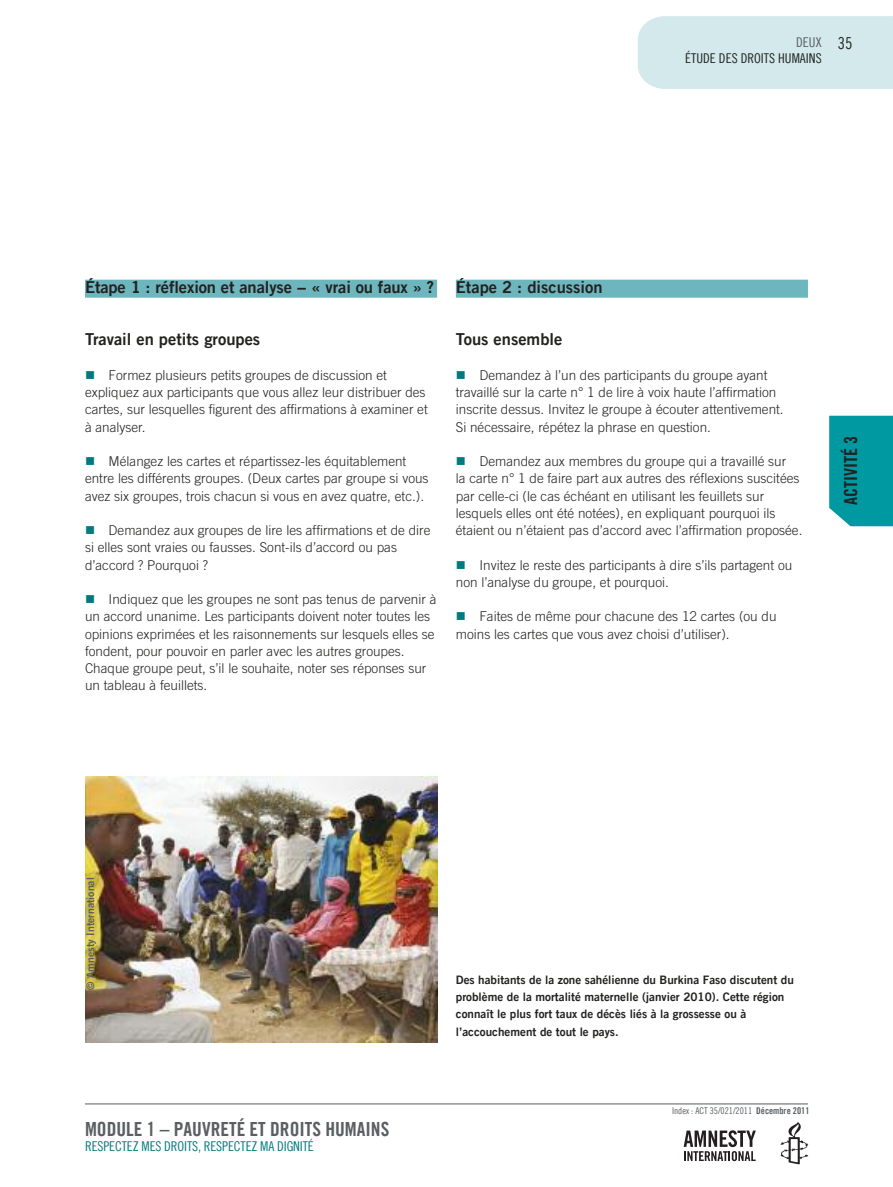
<style>
.page{position:relative;width:893px;height:1187px;background:#fff}
.page>*{position:absolute;margin:0;border:0;box-sizing:border-box;transform-origin:0 0}
.t1{font:19.5px "Amnesty Trade Gothic Bd Cn 20";color:#5a5f62}
.t2{font:18px "Amnesty Trade Gothic Bd Cn 20";color:#222221}
.t3{font:16.5px "Amnesty Trade Gothic Bd 2";color:#222221}
.t4{font:16.5px "Amnesty Trade Gothic Cn 18";color:#222221}
.t5{font:300 13.5px/17.2px "Amnesty Trade Gothic";color:#222221}
.t6{font:13.5px "Amnesty Trade Gothic Cn 18";letter-spacing:-.01em;color:#00797f}
.t7{font:13.5px "Amnesty Trade Gothic Cn 18";color:#222221}
.t8{font:13.5px "Amnesty Trade Gothic Cn 18";color:#5a5f62}
.t9{font:11.7px/17.2px "Amnesty Trade Gothic Bd 2";color:#222221}
.t10{font:10.5px "Amnesty Trade Gothic Bd 2";color:#5a5f62}
.t11{font:9.3px "Amnesty Trade Gothic Cn 18";color:#5a5f62}
.s1{color:#00797f}
.s2{font-family:"Amnesty Trade Gothic Bd Cn 20"}
</style>
<div class="page">
<div style="left:638px;top:16px;width:255px;height:73px;background:#d3e9ec"></div>
<div style="left:85px;top:280px;width:352px;height:18px;background:#6eb6be"></div>
<div style="left:456px;top:280px;width:352px;height:18px;background:#6eb6be"></div>
<hr style="left:85px;top:1103px;width:723px;height:1px;background:#5a5a59">
<svg style="left:780px;top:1122px;width:28px;height:42px"></svg>
<svg style="left:684px;top:1130px;width:72px;height:30px"></svg>
<img style="left:85px;top:777px;width:352px;height:265px">
<div style="left:829px;top:415px;width:64px;height:111px;background:#0099a2"></div>
<p class="t8" style="left:796px;top:34px;width:27px">DEUX</p>
<p class="t7" style="left:685px;top:50px;width:138px">ÉTUDE DES DROITS HUMAINS</p>
<p class="t4" style="left:838px;top:33px;width:16px">35</p>
<p class="t3" style="left:85px;top:277px;width:351px">Étape 1 : réflexion et analyse − « vrai ou faux » ?</p>
<p class="t3" style="left:85px;top:329px;width:177px">Travail en petits groupes</p>
<p class="t5" style="left:85px;top:366px;width:344px"><span class="s1">■</span> Formez plusieurs petits groupes de discussion et expliquez aux participants que vous allez leur distribuer des cartes, sur lesquelles figurent des affirmations à examiner et à analyser.</p>
<p class="t5" style="left:85px;top:452px;width:345px"><span class="s1">■</span> Mélangez les cartes et répartissez-les équitablement entre les différents groupes. (Deux cartes par groupe si vous avez six groupes, trois chacun si vous en avez quatre, etc.).</p>
<p class="t5" style="left:85px;top:521px;width:347px"><span class="s1">■</span> Demandez aux groupes de lire les affirmations et de dire si elles sont vraies ou fausses. Sont-ils d’accord ou pas d’accord ? Pourquoi ?</p>
<p class="t5" style="left:85px;top:590px;width:353px"><span class="s1">■</span> Indiquez que les groupes ne sont pas tenus de parvenir à un accord unanime. Les participants doivent noter toutes les opinions exprimées et les raisonnements sur lesquels elles se fondent, pour pouvoir en parler avec les autres groupes.<br>Chaque groupe peut, s’il le souhaite, noter ses réponses sur un tableau à feuillets.</p>
<p class="t3" style="left:456px;top:277px;width:148px">Étape 2 : discussion</p>
<p class="t3" style="left:456px;top:329px;width:108px">Tous ensemble</p>
<p class="t5" style="left:456px;top:366px;width:329px"><span class="s1">■</span> Demandez à l’un des participants du groupe ayant travaillé sur la carte n° 1 de lire à voix haute l’affirmation inscrite dessus. Invitez le groupe à écouter attentivement.<br>Si nécessaire, répétez la phrase en question.</p>
<p class="t5" style="left:456px;top:452px;width:348px"><span class="s1">■</span> Demandez aux membres du groupe qui a travaillé sur<br>la carte n° 1 de faire part aux autres des réflexions suscitées par celle-ci (le cas échéant en utilisant les feuillets sur lesquels elles ont été notées), en expliquant pourquoi ils étaient ou n’étaient pas d’accord avec l’affirmation proposée.</p>
<p class="t5" style="left:456px;top:556px;width:338px"><span class="s1">■</span> Invitez le reste des participants à dire s’ils partagent ou non l’analyse du groupe, et pourquoi.</p>
<p class="t5" style="left:456px;top:607px;width:322px"><span class="s1">■</span> Faites de même pour chacune des 12 cartes (ou du moins les cartes que vous avez choisi d’utiliser).</p>
<h2 class="t2" style="left:840px;top:505px;width:70px;rotate:-90deg">ACTIVITÉ 3</h2>
<p class="t10" style="left:84px;top:989px;width:114px;rotate:-90deg">© Amnesty International</p>
<h1 class="t1" style="left:85px;top:1116px;width:306px">MODULE 1 – PAUVRETÉ ET DROITS hUMAINS</h1>
<p class="t6" style="left:85px;top:1137px;width:230px">RESPECTEZ MES DROITS, RESPECTEZ MA DIGNITÉ</p>
<p class="t9" style="left:456px;top:970px;width:340px">Des habitants de la zone sahélienne du Burkina Faso discutent du problème de la mortalité maternelle (janvier 2010). Cette région connaît le plus fort taux de décès liés à la grossesse ou à l’accouchement de tout le pays.</p>
<p class="t11" style="left:672px;top:1104px;width:139px">INDEX : ACT 35/021/2011 <span class="s2">Décembre 2011</span></p>
</div>
